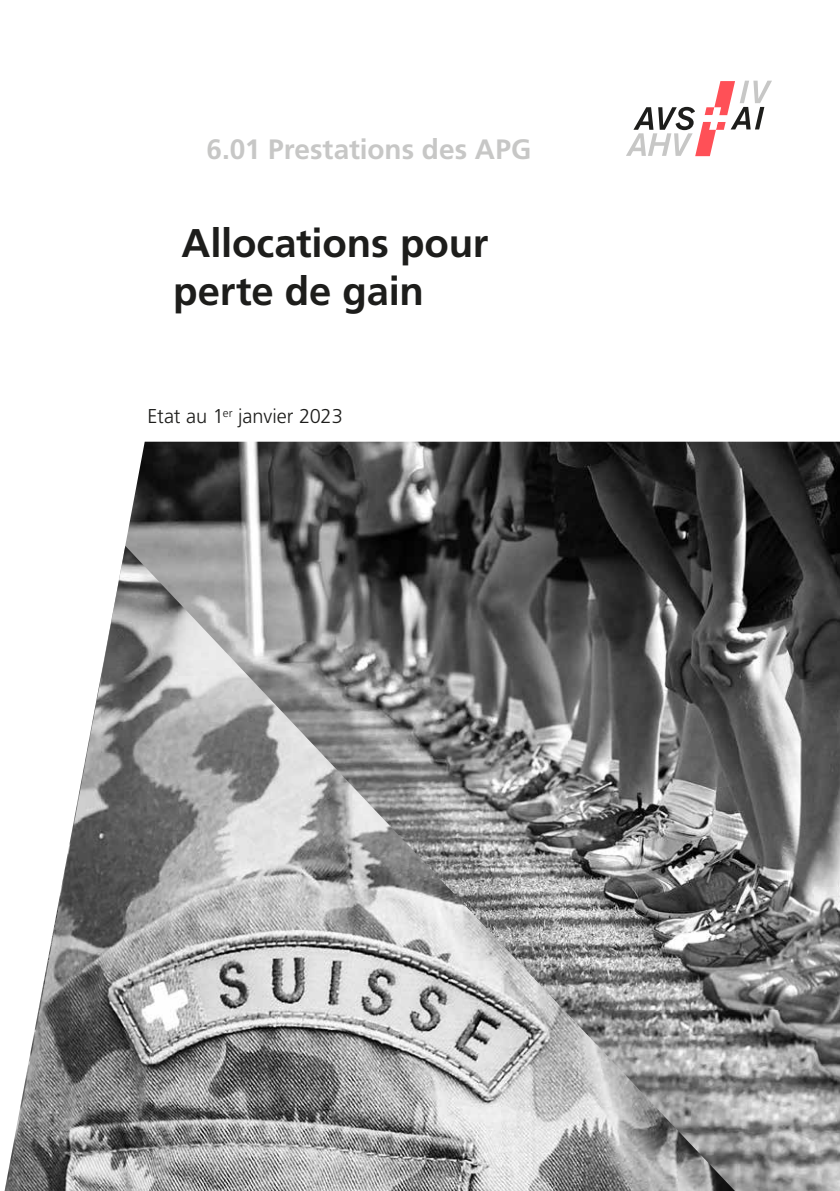
<style>
.page{position:relative;width:840px;height:1191px;background:#fff}
.page>*{position:absolute;margin:0;border:0;box-sizing:border-box;transform-origin:0 0}
.MB_Titel{font:700 40px "Frutiger LT Std";letter-spacing:-.005em;color:#1d1d1b}
.MB_Gruppe_Titelseite{font:700 28px "Frutiger LT Std";color:#c7c7c6}
.Grundtext{font:300 20px "Frutiger LT Std";letter-spacing:-.005em;color:#1d1d1b}
</style>
<div class="page">
<svg style="left:626px;top:81px;width:145px;height:75px"></svg>
<img style="left:125px;top:442px;width:714px;height:749px">
<img style="left:4px;top:546px;width:745px;height:645px">
<p class="MB_Gruppe_Titelseite" style="left:206px;top:132px;width:326px">6.01 Prestations des APG</p>
<p class="MB_Titel" style="left:181px;top:219px;width:308px">Allocations pour</p>
<p class="MB_Titel" style="left:173px;top:267px;width:252px">perte de gain</p>
<p class="Grundtext" style="left:147px;top:405px;width:197px">Etat au 1<sup>er</sup> janvier 2023</p>
</div>
